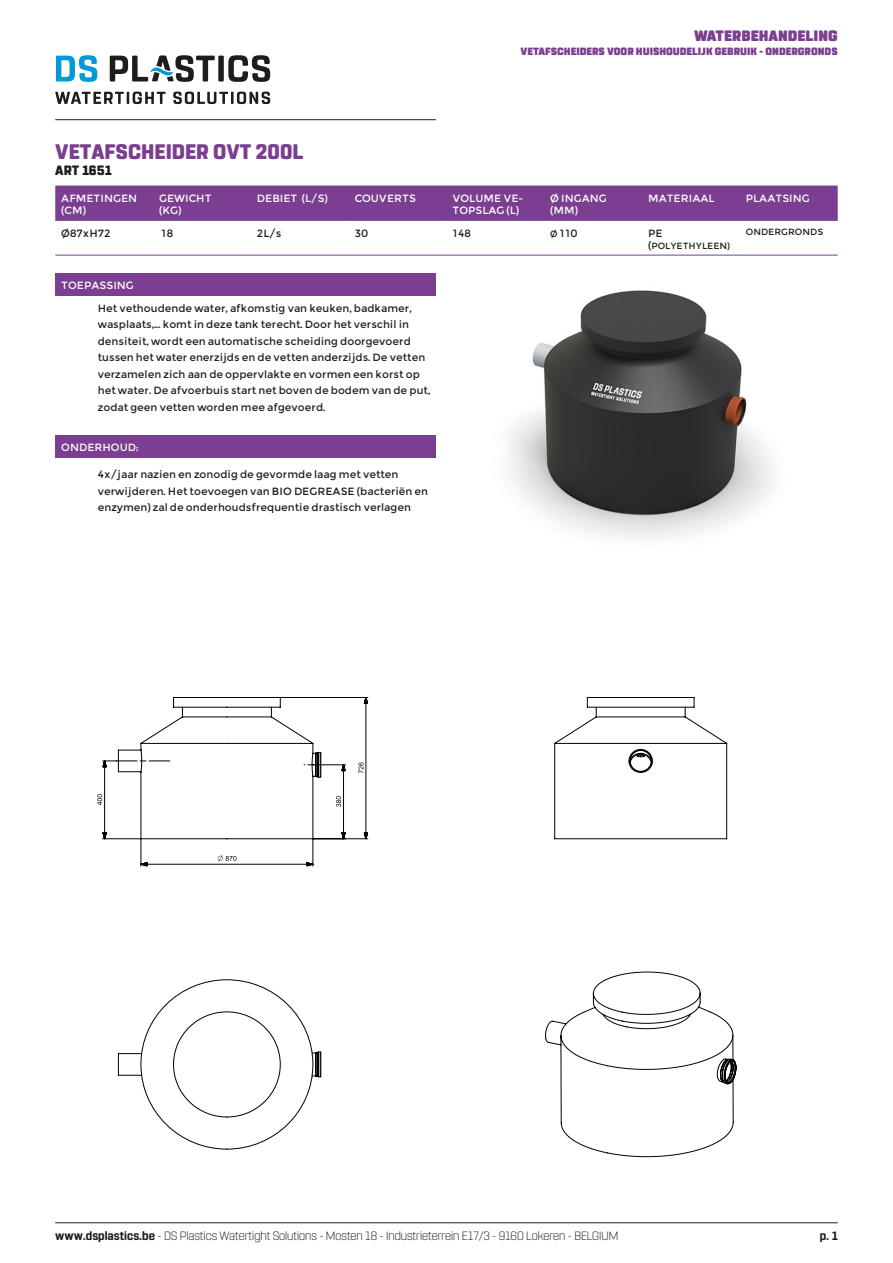
<style>
.page{position:relative;width:893px;height:1263px;background:#fff}
.page>*{position:absolute;margin:0;border:0;box-sizing:border-box;transform-origin:0 0}
.grote_titel{font:800 21px "Rohn Rounded";color:#7b3e90}
.t1{font:900 15px "Rohn Rounded";color:#7b3e90}
.t2{font:800 13.5px "Rohn Rounded";color:#1d1d1b}
.t3{font:300 12px "Rohn Rounded";color:#1d1d1b}
.t4{font:700 12px "Rohn Rounded";color:#1d1d1b}
.lopende_tekst_opties{font:10.5px/16.5px "Montserrat";color:#1d1d1b}
.inhoud_tabel{font:10.5px/12.6px "Montserrat";color:#fff}
.t5{font:900 10.5px "Rohn Rounded";color:#7b3e90}
.inhoud_tabel-2{font:10.5px "Montserrat";color:#1d1d1b}
.inhoud_tabel-3{font:9px "Montserrat";color:#1d1d1b}
.s1{font-size:9px}
.s2{font-size:10.5px}
.s3{font-weight:700}
</style>
<div class="page">
<hr style="left:55px;top:119px;width:381px;height:1px;background:#1d1d1b">
<svg style="left:56px;top:55px;width:41px;height:27px"></svg>
<svg style="left:55px;top:92px;width:215px;height:12px"></svg>
<svg style="left:110px;top:55px;width:160px;height:27px"></svg>
<hr style="left:55px;top:1222px;width:783px;height:1px;background:#1d1d1b">
<img style="left:508px;top:290px;width:267px;height:249px">
<div style="left:55px;top:435px;width:381px;height:22px;background:#7b3e90"></div>
<div style="left:55px;top:273px;width:381px;height:22px;background:#7b3e90"></div>
<div style="left:55px;top:186px;width:783px;height:34px;background:#7b3e90"></div>
<hr style="left:55px;top:220px;width:98px;height:1px;background:#7b3e90">
<hr style="left:153px;top:220px;width:98px;height:1px;background:#7b3e90">
<hr style="left:251px;top:220px;width:98px;height:1px;background:#7b3e90">
<hr style="left:349px;top:220px;width:97px;height:1px;background:#7b3e90">
<hr style="left:446px;top:220px;width:98px;height:1px;background:#7b3e90">
<hr style="left:544px;top:220px;width:98px;height:1px;background:#7b3e90">
<hr style="left:642px;top:220px;width:98px;height:1px;background:#7b3e90">
<hr style="left:740px;top:220px;width:98px;height:1px;background:#7b3e90">
<hr style="left:55px;top:255px;width:98px;height:1px;background:#7b3e90">
<hr style="left:153px;top:255px;width:98px;height:1px;background:#7b3e90">
<hr style="left:251px;top:255px;width:98px;height:1px;background:#7b3e90">
<hr style="left:349px;top:255px;width:97px;height:1px;background:#7b3e90">
<hr style="left:446px;top:255px;width:98px;height:1px;background:#7b3e90">
<hr style="left:544px;top:255px;width:98px;height:1px;background:#7b3e90">
<hr style="left:642px;top:255px;width:98px;height:1px;background:#7b3e90">
<hr style="left:740px;top:255px;width:98px;height:1px;background:#7b3e90">
<hr style="left:81px;top:1262px;width:693px;height:1px;background:#020203">
<hr style="left:892px;top:660px;width:1px;height:518px;background:#020203">
<svg style="left:97px;top:697px;width:640px;height:461px"></svg>
<p class="grote_titel" style="left:55px;top:139px;width:249px">VETAFSCHEIDER OVT 200L</p>
<p class="t2" style="left:55px;top:162px;width:58px">ART 1651</p>
<h2 class="t1" style="left:694px;top:27px;width:145px">WATERBEHANDELING</h2>
<p class="t5" style="left:521px;top:45px;width:319px">VETAFSCHEIDERS VOOR HUISHOUDELIJK GEBRUIK - ONDERGRONDS</p>
<p class="inhoud_tabel" style="left:61px;top:192px;width:77px">AFMETINGEN</p>
<p class="inhoud_tabel" style="left:61px;top:204px;width:26px">(CM)</p>
<p class="inhoud_tabel" style="left:159px;top:192px;width:54px">GEWICHT</p>
<p class="inhoud_tabel" style="left:159px;top:204px;width:24px">(KG)</p>
<p class="inhoud_tabel" style="left:257px;top:192px;width:72px">DEBIET (L/S)</p>
<p class="inhoud_tabel" style="left:355px;top:192px;width:63px">COUVERTS</p>
<p class="inhoud_tabel" style="left:452px;top:192px;width:72px">VOLUME VE-<br>TOPSLAG (L)</p>
<p class="inhoud_tabel" style="left:550px;top:192px;width:58px">Ø INGANG</p>
<p class="inhoud_tabel" style="left:550px;top:204px;width:29px">(MM)</p>
<p class="inhoud_tabel" style="left:648px;top:192px;width:68px">MATERIAAL</p>
<p class="inhoud_tabel" style="left:746px;top:192px;width:65px">PLAATSING</p>
<p class="inhoud_tabel-2" style="left:61px;top:226px;width:51px">Ø87xH72</p>
<p class="inhoud_tabel-2" style="left:161px;top:226px;width:14px">18</p>
<p class="inhoud_tabel-2" style="left:257px;top:226px;width:26px">2L/s</p>
<p class="inhoud_tabel-2" style="left:355px;top:226px;width:15px">30</p>
<p class="inhoud_tabel-2" style="left:452px;top:226px;width:20px">148</p>
<p class="inhoud_tabel-2" style="left:550px;top:226px;width:28px"><span class="s1">Ø</span> 110</p>
<p class="inhoud_tabel-2" style="left:648px;top:226px;width:16px">PE</p>
<p class="inhoud_tabel-3" style="left:648px;top:240px;width:83px"><span class="s2">(</span>POLYETHYLEEN)</p>
<p class="inhoud_tabel" style="left:61px;top:279px;width:74px">TOEPASSING</p>
<p class="lopende_tekst_opties" style="left:98px;top:300px;width:334px">Het vethoudende water, afkomstig van keuken, badkamer, wasplaats,... komt in deze tank terecht. Door het verschil in densiteit, wordt een automatische scheiding doorgevoerd tussen het water enerzijds en de vetten anderzijds. De vetten verzamelen zich aan de oppervlakte en vormen een korst op het water. De afvoerbuis start net boven de bodem van de put, zodat geen vetten worden mee afgevoerd.</p>
<p class="inhoud_tabel" style="left:61px;top:441px;width:79px">ONDERHOUD:</p>
<p class="lopende_tekst_opties" style="left:98px;top:466px;width:332px">4x/jaar nazien en zonodig de gevormde laag met vetten verwijderen. Het toevoegen van BIO DEGREASE (bacteriën en enzymen) zal de onderhoudsfrequentie drastisch verlagen</p>
<p class="inhoud_tabel-3" style="left:746px;top:226px;width:79px">ONDERGRONDS</p>
<p class="t3" style="left:55px;top:1229px;width:565px"><span class="s3">www.dsplastics.be</span> - DS Plastics Watertight Solutions - Mosten 18 - Industrieterrein E17/3 - 9160 Lokeren - BELGIUM</p>
<p class="t4" style="left:820px;top:1229px;width:19px">p. 1</p>
</div>
